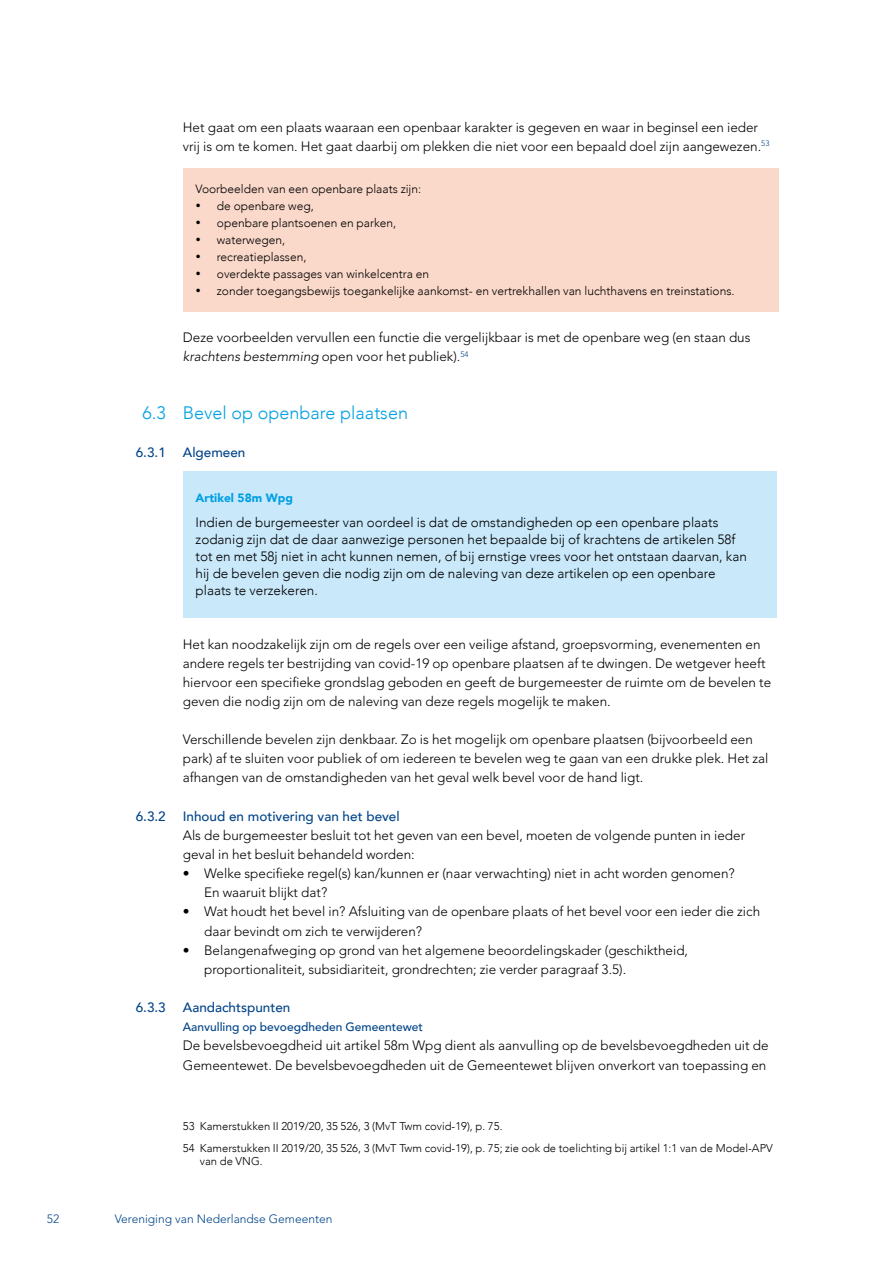
<style>
.page{position:relative;width:893px;height:1263px;background:#fff}
.page>*{position:absolute;margin:0;border:0;box-sizing:border-box;transform-origin:0 0}
.t1{font:300 18px "Avenir";color:#009fe3}
.t2{font:300 13.5px/19.2px "Avenir LT Std";color:#000}
.t3{font:300 13.5px/17px "Avenir";color:#000}
.t4{font:500 13.5px "Avenir";color:#048}
.t5{font:300 12px "Avenir";color:#000}
.t6{font:300 12px "Avenir LT Std";color:#048}
.t7{font:500 12px "Avenir LT Std";color:#048}
.t8{font:900 12px "Avenir";color:#009fe3}
.t9{font:300 11.25px/22px "Avenir";color:#000}
.s1{font-style:italic}
</style>
<div class="page">
<div style="left:183px;top:168px;width:595px;height:144px;background:#fbd9ca"></div>
<div style="left:183px;top:471px;width:594px;height:147px;background:#c9e9fb"></div>
<p class="t2" style="left:183px;top:118px;width:588px">Het gaat om een plaats waaraan een openbaar karakter is gegeven en waar in beginsel een ieder vrij is om te komen. Het gaat daarbij om plekken die niet voor een bepaald doel zijn aangewezen.<sup>53</sup></p>
<p class="t5" style="left:196px;top:182px;width:227px">Voorbeelden van een openbare plaats zijn:</p>
<p class="t5" style="left:196px;top:199px;width:120px">• de openbare weg,</p>
<p class="t5" style="left:196px;top:216px;width:202px">• openbare plantsoenen en parken,</p>
<p class="t5" style="left:196px;top:233px;width:91px">• waterwegen,</p>
<p class="t5" style="left:196px;top:250px;width:112px">• recreatieplassen,</p>
<p class="t5" style="left:196px;top:267px;width:235px">• overdekte passages van winkelcentra en</p>
<p class="t5" style="left:196px;top:284px;width:540px">• zonder toegangsbewijs toegankelijke aankomst- en vertrekhallen van luchthavens en treinstations.</p>
<p class="t2" style="left:183px;top:328px;width:569px">Deze voorbeelden vervullen een functie die vergelijkbaar is met de openbare weg (en staan dus <span class="s1">krachtens bestemming</span> open voor het publiek).<sup>54</sup></p>
<h1 class="t1" style="left:142px;top:402px;width:267px">6.3 Bevel op openbare plaatsen</h1>
<p class="t4" style="left:136px;top:441px;width:32px">6.3.1</p>
<p class="t4" style="left:183px;top:441px;width:64px">Algemeen</p>
<p class="t8" style="left:196px;top:487px;width:99px">Artikel 58m Wpg</p>
<p class="t3" style="left:196px;top:514px;width:553px">Indien de burgemeester van oordeel is dat de omstandigheden op een openbare plaats zodanig zijn dat de daar aanwezige personen het bepaalde bij of krachtens de artikelen 58f tot en met 58j niet in acht kunnen nemen, of bij ernstige vrees voor het ontstaan daarvan, kan hij de bevelen geven die nodig zijn om de naleving van deze artikelen op een openbare plaats te verzekeren.</p>
<p class="t2" style="left:183px;top:634px;width:590px">Het kan noodzakelijk zijn om de regels over een veilige afstand, groepsvorming, evenementen en andere regels ter bestrijding van covid-19 op openbare plaatsen af te dwingen. De wetgever heeft hiervoor een specifieke grondslag geboden en geeft de burgemeester de ruimte om de bevelen te geven die nodig zijn om de naleving van deze regels mogelijk te maken.</p>
<p class="t2" style="left:183px;top:730px;width:587px">Verschillende bevelen zijn denkbaar. Zo is het mogelijk om openbare plaatsen (bijvoorbeeld een park) af te sluiten voor publiek of om iedereen te bevelen weg te gaan van een drukke plek. Het zal afhangen van de omstandigheden van het geval welk bevel voor de hand ligt.</p>
<p class="t4" style="left:136px;top:804px;width:32px">6.3.2</p>
<p class="t4" style="left:183px;top:804px;width:218px">Inhoud en motivering van het bevel</p>
<p class="t2" style="left:183px;top:826px;width:564px">Als de burgemeester besluit tot het geven van een bevel, moeten de volgende punten in ieder geval in het besluit behandeld worden:</p>
<p class="t2" style="left:204px;top:864px;width:532px;text-indent:-21px">• Welke specifieke regel(s) kan/kunnen er (naar verwachting) niet in acht worden genomen?<br>En waaruit blijkt dat?</p>
<p class="t2" style="left:204px;top:902px;width:558px;text-indent:-21px">• Wat houdt het bevel in? Afsluiting van de openbare plaats of het bevel voor een ieder die zich daar bevindt om zich te verwijderen?</p>
<p class="t2" style="left:204px;top:940px;width:486px;text-indent:-21px">• Belangenafweging op grond van het algemene beoordelingskader (geschiktheid, proportionaliteit, subsidiariteit, grondrechten; zie verder paragraaf 3.5).</p>
<p class="t4" style="left:136px;top:996px;width:32px">6.3.3</p>
<p class="t4" style="left:183px;top:996px;width:109px">Aandachtspunten</p>
<p class="t7" style="left:183px;top:1020px;width:242px">Aanvulling op bevoegdheden Gemeentewet</p>
<p class="t2" style="left:183px;top:1036px;width:587px">De bevelsbevoegdheid uit artikel 58m Wpg dient als aanvulling op de bevelsbevoegdheden uit de<br>Gemeentewet. De bevelsbevoegdheden uit de Gemeentewet blijven onverkort van toepassing en</p>
<p class="t9" style="left:183px;top:1115px;width:591px">53 Kamerstukken II 2019/20, 35 526, 3 (MvT Twm covid-19), p. 75.<br>54 Kamerstukken II 2019/20, 35 526, 3 (MvT Twm covid-19), p. 75; zie ook de toelichting bij artikel 1:1 van de Model-APV</p>
<p class="t9" style="left:200px;top:1150px;width:64px">van de VNG.</p>
<p class="t6" style="left:47px;top:1211px;width:14px">52</p>
<p class="t6" style="left:115px;top:1211px;width:219px">Vereniging van Nederlandse Gemeenten</p>
</div>
